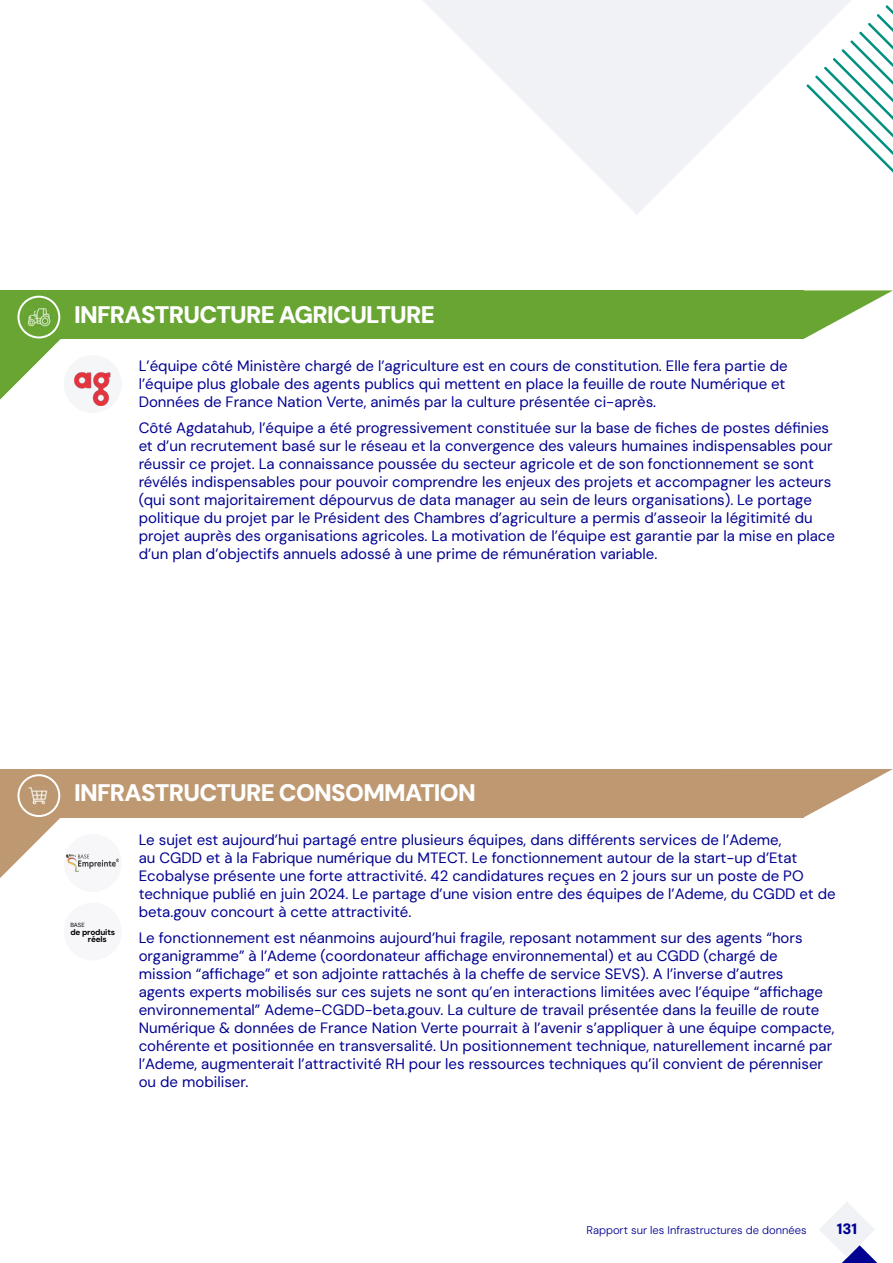
<style>
.page{position:relative;width:893px;height:1263px;background:#fff}
.page>*{position:absolute;margin:0;border:0;box-sizing:border-box;transform-origin:0 0}
.t1{font:900 24px "DM Sans 18 pt";letter-spacing:-.03em;color:#fff}
.t2{font:15px/18px "DM Sans";color:#000091}
.t3{font:900 15px "DM Sans";color:#000091}
.t4{font:300 11.25px "DM Sans";color:#000091}
.t5{font:700 8.1px/7.9px "DM Sans";letter-spacing:-.02em;color:#000}
.t6{font:6px "DM Sans";color:#000}
</style>
<div class="page">
<svg style="left:0;top:338px;width:75px;height:62px"></svg>
<div style="left:0;top:290px;width:804px;height:48px;background:#68a532"></div>
<svg style="left:804px;top:290px;width:89px;height:48px"></svg>
<img style="left:18px;top:297px;width:41px;height:40px;border-radius:20px">
<div style="left:17px;top:296px;width:43px;height:42px;border:2px solid #fff;border-radius:50%"></div>
<svg style="left:0;top:817px;width:75px;height:61px"></svg>
<div style="left:0;top:769px;width:804px;height:48px;background:#bd9871"></div>
<svg style="left:804px;top:769px;width:89px;height:48px"></svg>
<img style="left:18px;top:775px;width:41px;height:41px;border-radius:20px">
<div style="left:17px;top:774px;width:43px;height:43px;border:2px solid #fff;border-radius:50%"></div>
<svg style="left:423px;top:0;width:428px;height:214px;fill:#f0f2f6"></svg>
<svg style="left:806px;top:5px;width:87px;height:187px"></svg>
<div style="left:64px;top:355px;width:58px;height:58px;background:#f5f6f8;border-radius:50%"></div>
<img style="left:74px;top:372px;width:37px;height:33px">
<div style="left:64px;top:834px;width:58px;height:58px;background:#f7f7fa;border-radius:50%"></div>
<img style="left:67px;top:855px;width:52px;height:16px">
<div style="left:64px;top:902px;width:58px;height:58px;background:#f7f7fa;border-radius:50%"></div>
<svg style="left:819px;top:1202px;width:59px;height:61px"></svg>
<h1 class="t1" style="left:74px;top:299px;width:362px">INFRASTRUCTURE AGRICULTURE</h1>
<p class="t2" style="left:139px;top:356px;width:650px">L’équipe côté Ministère chargé de l’agriculture est en cours de constitution. Elle fera partie de l’équipe plus globale des agents publics qui mettent en place la feuille de route Numérique et<br>Données de France Nation Verte, animés par la culture présentée ci-après.</p>
<p class="t2" style="left:139px;top:419px;width:698px">Côté Agdatahub, l’équipe a été progressivement constituée sur la base de fiches de postes définies et d’un recrutement basé sur le réseau et la convergence des valeurs humaines indispensables pour réussir ce projet. La connaissance poussée du secteur agricole et de son fonctionnement se sont révélés indispensables pour pouvoir comprendre les enjeux des projets et accompagner les acteurs (qui sont majoritairement dépourvus de data manager au sein de leurs organisations). Le portage politique du projet par le Président des Chambres d’agriculture a permis d’asseoir la légitimité du projet auprès des organisations agricoles. La motivation de l’équipe est garantie par la mise en place d’un plan d’objectifs annuels adossé à une prime de rémunération variable.</p>
<h1 class="t1" style="left:74px;top:778px;width:403px">INFRASTRUCTURE CONSOMMATION</h1>
<p class="t6" style="left:70px;top:921px;width:16px">BASE</p>
<p class="t5" style="left:88px;top:928px;width:29px;text-indent:-18px">de produits réels</p>
<p class="t2" style="left:139px;top:830px;width:698px">Le sujet est aujourd’hui partagé entre plusieurs équipes, dans différents services de l’Ademe,<br>au CGDD et à la Fabrique numérique du MTECT. Le fonctionnement autour de la start-up d’Etat Ecobalyse présente une forte attractivité. 42 candidatures reçues en 2 jours sur un poste de PO technique publié en juin 2024. Le partage d’une vision entre des équipes de l’Ademe, du CGDD et de beta.gouv concourt à cette attractivité.</p>
<p class="t2" style="left:139px;top:929px;width:697px">Le fonctionnement est néanmoins aujourd’hui fragile, reposant notamment sur des agents “hors organigramme” à l’Ademe (coordonateur affichage environnemental) et au CGDD (chargé de mission “affichage” et son adjointe rattachés à la cheffe de service SEVS). A l’inverse d’autres<br>agents experts mobilisés sur ces sujets ne sont qu’en interactions limitées avec l’équipe “affichage environnemental” Ademe-CGDD-beta.gouv. La culture de travail présentée dans la feuille de route Numérique &amp; données de France Nation Verte pourrait à l’avenir s’appliquer à une équipe compacte, cohérente et positionnée en transversalité. Un positionnement technique, naturellement incarné par l’Ademe, augmenterait l’attractivité RH pour les ressources techniques qu’il convient de pérenniser ou de mobiliser.</p>
<p class="t4" style="left:587px;top:1223px;width:221px">Rapport sur les Infrastructures de données</p>
<p class="t3" style="left:837px;top:1220px;width:22px">131</p>
</div>
